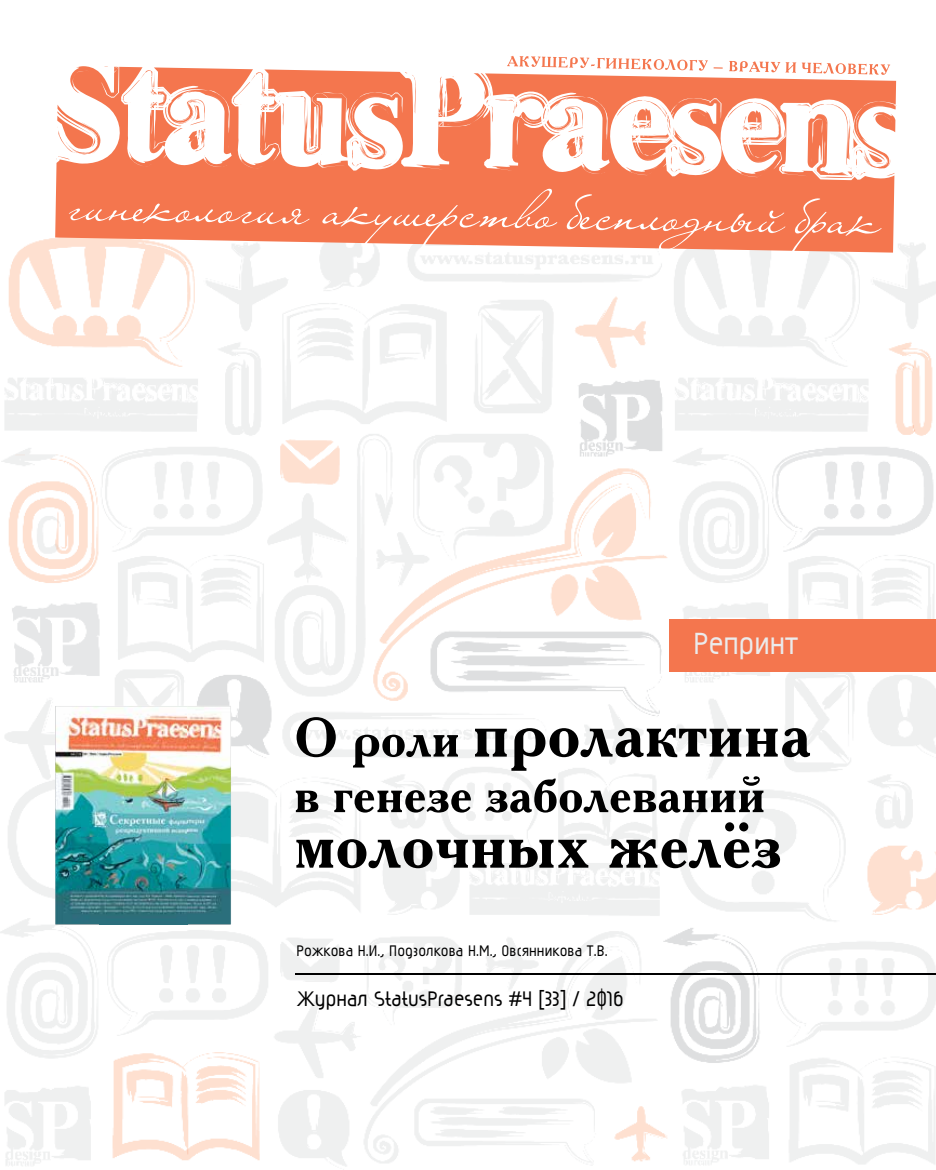
<style>
.page{position:relative;width:936px;height:1170px;background:#fff}
.page>*{position:absolute;margin:0;border:0;box-sizing:border-box;transform-origin:0 0}
.t1{font:700 72px "Academy";color:#000}
.t2{font:700 55.5px "Academy";color:#000}
.t3{font:700 36px "Magic";color:#ebebec}
.t4{font:700 24.75px "Magic";letter-spacing:.005em;color:#000}
.t5{font:700 18px "Magic";letter-spacing:.005em;color:#000}
.s1{font-size:55.5px}
</style>
<div class="page">
<img style="left:0;top:238px;width:935px;height:929px">
<svg style="left:55px;top:66px;width:841px;height:186px;fill:#f4764e"></svg>
<svg style="left:322px;top:188px;width:235px;height:61px;background:#f58967"></svg>
<svg style="left:69px;top:203px;width:240px;height:21px;background:#f58a69"></svg>
<svg style="left:566px;top:194px;width:315px;height:61px;background:#f58b69"></svg>
<svg style="left:507px;top:56px;width:200px;height:15px"></svg>
<svg style="left:713px;top:67px;width:9px;height:2px"></svg>
<svg style="left:729px;top:61px;width:161px;height:14px"></svg>
<hr style="left:295px;top:973px;width:640px;height:1px;background:#000">
<div style="left:670px;top:618px;width:265px;height:53px;background:#f4764e"></div>
<img style="left:55px;top:705px;width:176px;height:219px">
<img style="left:55px;top:706px;width:175px;height:43px">
<img style="left:55px;top:749px;width:44px;height:175px">
<img style="left:187px;top:749px;width:43px;height:175px">
<img style="left:99px;top:924px;width:88px;height:1px">
<h3 class="t3" style="left:693px;top:626px;width:106px">Репринт</h3>
<h1 class="t1" style="left:294px;top:684px;width:518px"><span class="s1">О роли</span> пролактина</h1>
<h2 class="t2" style="left:294px;top:756px;width:472px">в генезе заболеваний</h2>
<h1 class="t1" style="left:294px;top:795px;width:489px">молочных желёз</h1>
<p class="t5" style="left:296px;top:941px;width:313px">Рожкова Н.И., Подзолкова Н.М., Овсянникова Т.В.</p>
<h3 class="t4" style="left:297px;top:986px;width:328px">Журнал StatusPraesens #4 [33] / 2016</h3>
</div>
